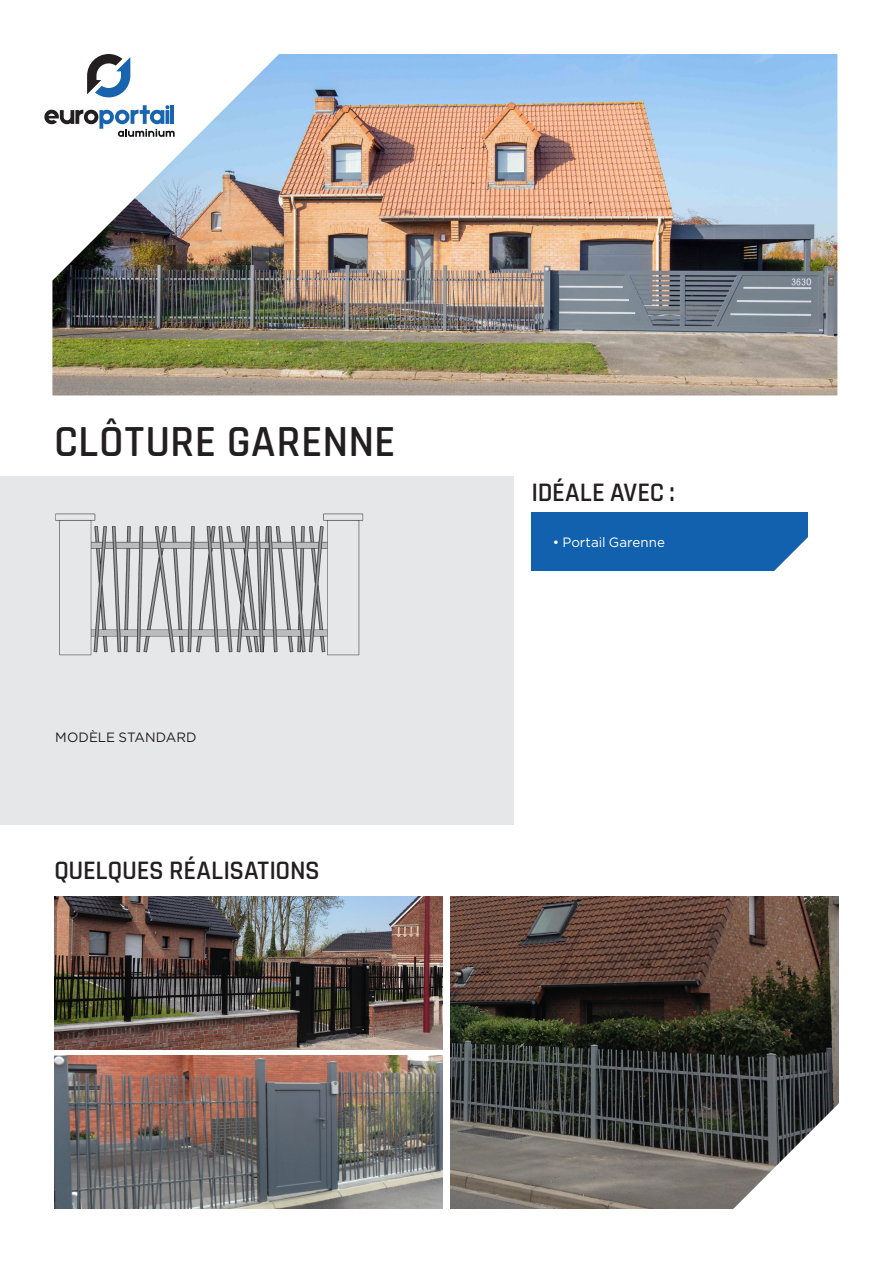
<style>
.page{position:relative;width:893px;height:1263px;background:#fff}
.page>*{position:absolute;margin:0;border:0;box-sizing:border-box;transform-origin:0 0}
.t1{font:600 45px "Rajdhani";letter-spacing:.01em;color:#231f20}
.t2{font:600 27px "Rajdhani";letter-spacing:-.01em;color:#231f20}
.t3{font:13.5px "Gotham";color:#fff}
.t4{font:13.5px "Gotham";letter-spacing:.005em;color:#231f20}
</style>
<div class="page">
<img style="left:451px;top:896px;width:388px;height:313px">
<img style="left:52px;top:54px;width:785px;height:341px">
<div style="left:0;top:476px;width:513px;height:349px;background:#e6e7e9"></div>
<img style="left:55px;top:513px;width:309px;height:143px">
<svg style="left:87px;top:54px;width:43px;height:43px"></svg>
<svg style="left:44px;top:105px;width:131px;height:32px"></svg>
<svg style="left:714px;top:1071px;width:125px;height:138px"></svg>
<img style="left:54px;top:1056px;width:388px;height:153px">
<img style="left:54px;top:896px;width:388px;height:153px">
<div style="left:531px;top:512px;width:276px;height:59px;background:#1161af"></div>
<svg style="left:774px;top:517px;width:34px;height:54px"></svg>
<p class="t1" style="left:54px;top:414px;width:343px">CLÔTURE GARENNE</p>
<p class="t4" style="left:55px;top:729px;width:143px">MODÈLE STANDARD</p>
<p class="t2" style="left:54px;top:854px;width:267px">QUELQUES RÉALISATIONS</p>
<p class="t2" style="left:531px;top:476px;width:145px">IDÉALE AVEC :</p>
<p class="t3" style="left:553px;top:533px;width:114px">• Portail Garenne</p>
</div>
